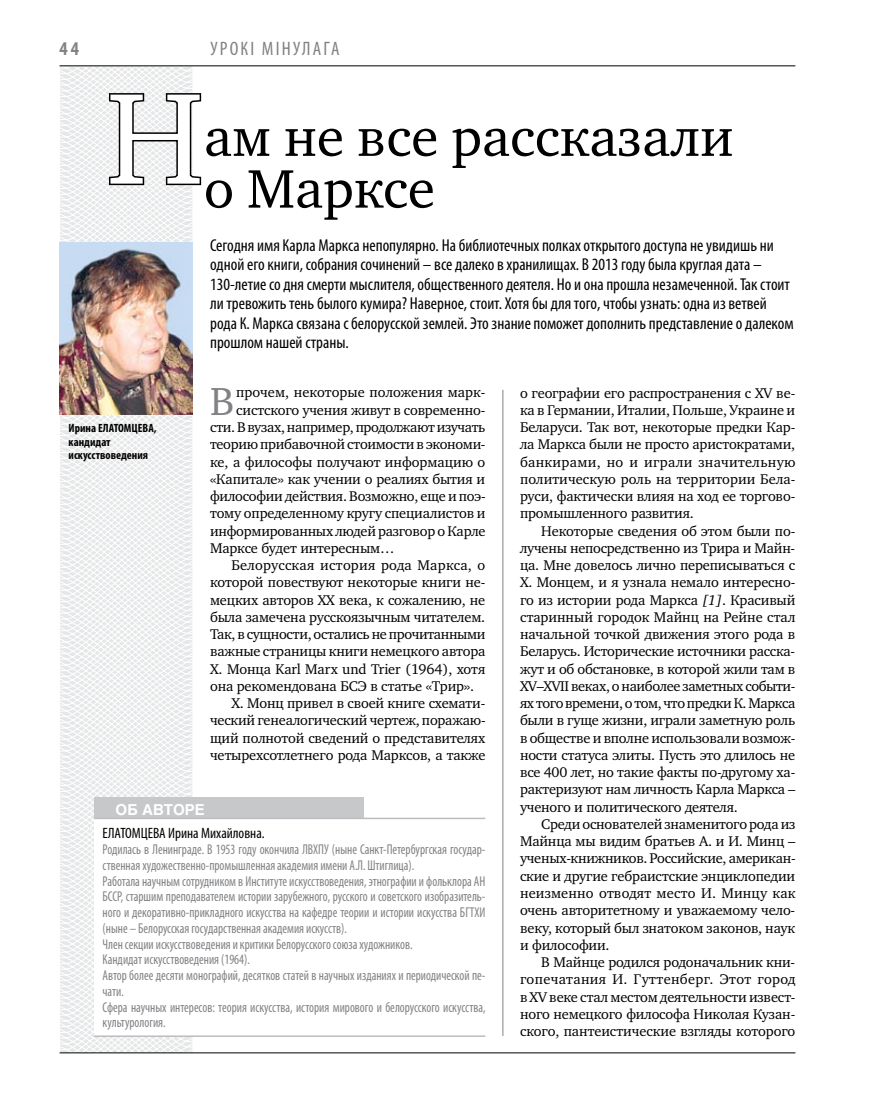
<style>
.page{position:relative;width:872px;height:1106px;background:#fff}
.page>*{position:absolute;margin:0;border:0;box-sizing:border-box;transform-origin:0 0}
.t1{font:132.6px "Charter C";color:#fff}
.t2{font:55.5px/51.8px "Charter C";color:#000}
.t3{font:40.05px "Charter C";color:#808285}
.t4{font:condensed 19.5px "Myriad Pro";letter-spacing:.12em;color:#808285}
.t5{font:700 condensed 19.5px "Myriad Pro";color:#808285}
.t6{font:condensed 17.25px/19.5px "Myriad Pro";color:#000}
.t7{font:condensed 15px "Myriad Pro";color:#000}
.t8{font:700 15px "Helios";color:#fff}
.t9{font:14.4px/17.2px "Charter C";letter-spacing:-.01em;color:#000;text-align:justify}
.t10{font:14.4px "Charter C";letter-spacing:.015em;color:#000}
.t11{font:condensed 14.25px/15.8px "Myriad Pro";color:#808285;scale:.9 1}
.t12{font:700 condensed 12px/13.5px "Myriad Pro";color:#000}
.s1{font-style:italic}
</style>
<div class="page">
<svg style="left:59px;top:65px;width:192px;height:989px"></svg>
<hr style="left:60px;top:1052px;width:735px;height:1px;background:#000">
<hr style="left:60px;top:65px;width:735px;height:1px;background:#000">
<hr style="left:502px;top:390px;width:1px;height:646px;background:#808285">
<svg style="left:107px;top:92px;width:96px;height:95px"></svg>
<div style="left:94px;top:797px;width:270px;height:23px;background:#c6c8ca"></div>
<div style="left:94px;top:818px;width:391px;height:218px;background:#fff"></div>
<hr style="left:94px;top:817px;width:391px;height:2px;background:#bcbdc0">
<hr style="left:94px;top:1035px;width:391px;height:2px;background:#bcbdc0">
<img style="left:60px;top:242px;width:133px;height:173px">
<h3 class="t5" style="left:60px;top:37px;width:21px">44</h3>
<h3 class="t4" style="left:210px;top:37px;width:131px">Урокі мінулага</h3>
<h1 class="t1" style="left:106px;top:65px;width:99px">Н</h1>
<h2 class="t2" style="left:204px;top:112px;width:531px">ам не все рассказали о Марксе</h2>
<p class="t6" style="left:210px;top:235px;width:585px">Сегодня имя Карла Маркса непопулярно. На библиотечных полках открытого доступа не увидишь ни одной его книги, собрания сочинений – все далеко в хранилищах. В 2013 году была круглая дата – 130-летие со дня смерти мыслителя, общественного деятеля. Но и она прошла незамеченной. Так стоит ли тревожить тень былого кумира? Наверное, стоит. Хотя бы для того, чтобы узнать: одна из ветвей рода К. Маркса связана с белорусской землей. Это знание поможет дополнить представление о далеком прошлом нашей страны.</p>
<p class="t12" style="left:69px;top:421px;width:89px">Ирина ЕЛАТОМЦЕВА, кандидат искусствоведения</p>
<h3 class="t3" style="left:210px;top:379px;width:26px">В</h3>
<p class="t9" style="left:236px;top:384px;width:251px">прочем, некоторые положения марк-</p>
<p class="t9" style="left:236px;top:401px;width:251px">систского учения живут в современно-</p>
<p class="t9" style="left:210px;top:418px;width:277px">сти. В вузах, например, продолжают изучать</p>
<p class="t9" style="left:210px;top:436px;width:277px">теорию прибавочной стоимости в экономи-</p>
<p class="t9" style="left:210px;top:453px;width:277px">ке, а философы получают информацию о</p>
<p class="t9" style="left:210px;top:470px;width:277px">«Капитале» как учении о реалиях бытия и</p>
<p class="t9" style="left:210px;top:487px;width:277px">философии действия. Возможно, еще и поэ-</p>
<p class="t9" style="left:210px;top:505px;width:277px">тому определенному кругу специалистов и</p>
<p class="t9" style="left:210px;top:522px;width:277px">информированных людей разговор о Карле</p>
<p class="t9" style="left:210px;top:539px;width:186px">Марксе будет интересным…</p>
<p class="t10" style="left:231px;top:557px;width:255px">Белорусская история рода Маркса, о</p>
<p class="t9" style="left:210px;top:574px;width:277px">которой повествуют некоторые книги не-</p>
<p class="t9" style="left:210px;top:591px;width:277px">мецких авторов ХХ века, к сожалению, не</p>
<p class="t9" style="left:210px;top:608px;width:277px">была замечена русскоязычным читателем.</p>
<p class="t9" style="left:210px;top:625px;width:277px">Так, в сущности, остались не прочитанными</p>
<p class="t9" style="left:210px;top:643px;width:277px">важные страницы книги немецкого автора</p>
<p class="t9" style="left:210px;top:660px;width:277px">Х. Монца Karl Marx und Trier (1964), хотя</p>
<p class="t9" style="left:210px;top:677px;width:266px">она рекомендована БСЭ в статье «Трир».</p>
<p class="t9" style="left:231px;top:694px;width:255px">Х. Монц привел в своей книге схемати-</p>
<p class="t9" style="left:210px;top:712px;width:277px">ческий генеалогический чертеж, поражаю-</p>
<p class="t9" style="left:210px;top:729px;width:277px">щий полнотой сведений о представителях</p>
<p class="t9" style="left:210px;top:746px;width:277px">четырехсотлетнего рода Марксов, а также</p>
<p class="t8" style="left:115px;top:801px;width:91px">об авторе</p>
<p class="t7" style="left:103px;top:824px;width:164px">ЕЛАТОМЦЕВА Ирина Михайловна.</p>
<p class="t11" style="left:103px;top:841px;width:427px">Родилась в Ленинграде. В 1953 году окончила ЛВХПУ (ныне Санкт-Петербургская государ&shy;ственная художественно-промышленная академия имени А.Л. Штиглица).<br>Работала научным сотрудником в Институте искусствоведения, этнографии и фольклора АН БССР, старшим преподавателем истории зарубежного, русского и советского изобразитель&shy;ного и декоративно-прикладного искусства на кафедре теории и истории искусства БГТХИ (ныне – Белорусская государственная академия искусств).<br>Член секции искусствоведения и критики Белорусского союза художников.<br>Кандидат искусствоведения (1964).<br>Автор более десяти монографий, десятков статей в научных изданиях и периодической пе&shy;чати.<br>Сфера научных интересов: теория искусства, история мирового и белорусского искусства, культурология.</p>
<p class="t9" style="left:520px;top:384px;width:277px">о географии его распространения с ХV ве&shy;ка в Германии, Италии, Польше, Украине и Беларуси. Так вот, некоторые предки Кар&shy;ла Маркса были не просто аристократами, банкирами, но и играли значительную политическую роль на территории Бела&shy;руси, фактически влияя на ход ее торгово&shy;промышленного развития.</p>
<p class="t9" style="left:520px;top:522px;width:277px;text-indent:21px">Некоторые сведения об этом были по&shy;лучены непосредственно из Трира и Майн&shy;ца. Мне довелось лично переписываться с Х. Монцем, и я узнала немало интересно&shy;го из истории рода Маркса <span class="s1">[1]</span>. Красивый старинный городок Майнц на Рейне стал начальной точкой движения этого рода в Беларусь. Исторические источники расска&shy;жут и об обстановке, в которой жили там в XV–XVII веках, о наиболее заметных событи&shy;ях того времени, о том, что предки К. Маркса были в гуще жизни, играли заметную роль в обществе и вполне использовали возмож&shy;ности статуса элиты. Пусть это длилось не все 400 лет, но такие факты по-другому ха&shy;рактеризуют нам личность Карла Маркса – ученого и политического деятеля.</p>
<p class="t9" style="left:520px;top:815px;width:277px;text-indent:21px">Среди основателей знаменитого рода из Майнца мы видим братьев А. и И. Минц – ученых-книжников. Российские, американ&shy;ские и другие гебраистские энциклопедии неизменно отводят место И. Минцу как очень авторитетному и уважаемому чело&shy;веку, который был знатоком законов, наук и философии.</p>
<p class="t9" style="left:520px;top:953px;width:277px;text-indent:21px">В Майнце родился родоначальник кни&shy;гопечатания И. Гуттенберг. Этот город в XV веке стал местом деятельности извест&shy;ного немецкого философа Николая Кузан&shy;ского, пантеистические взгляды которого</p>
</div>
